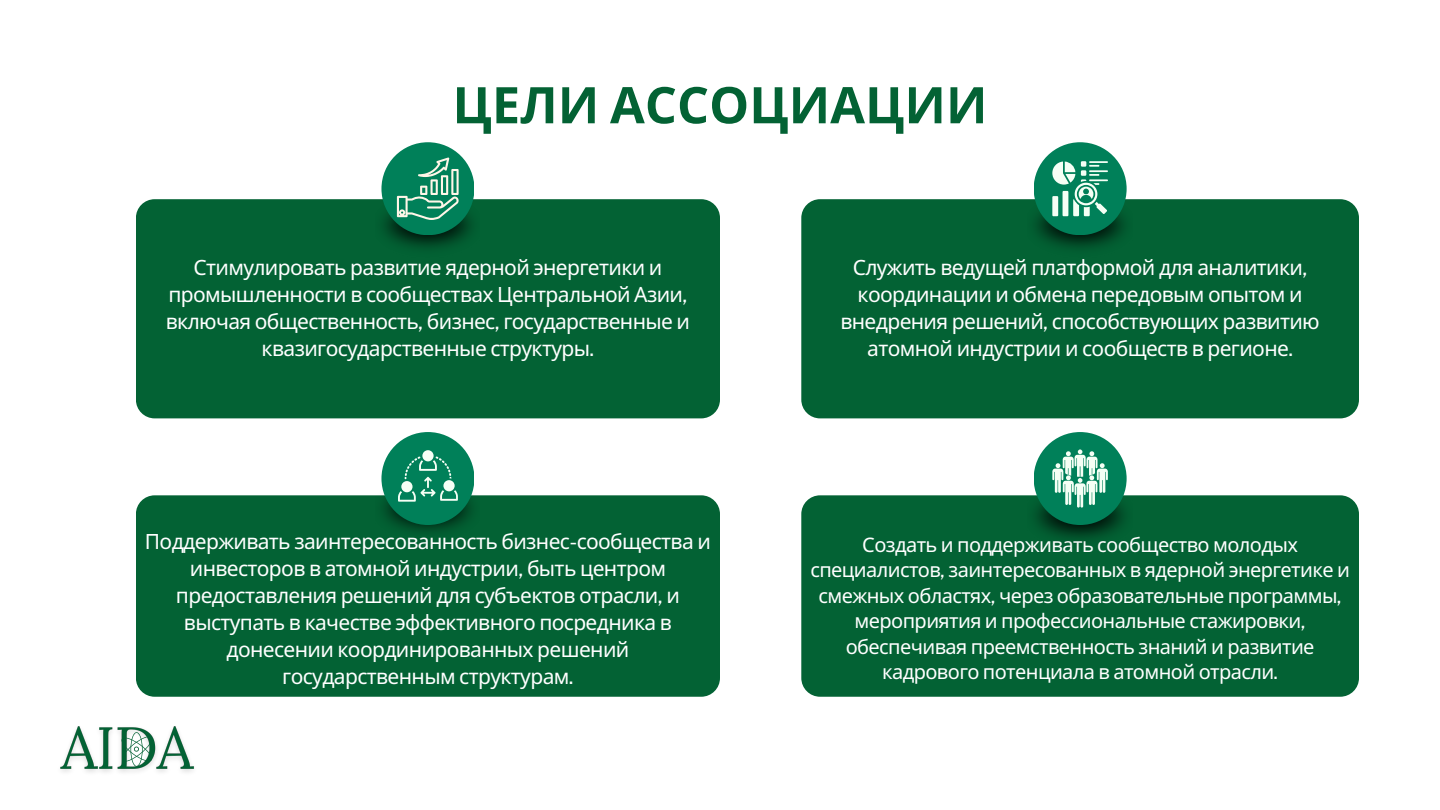
<style>
.page{position:relative;width:1440px;height:810px;background:#fff}
.page>*{position:absolute;margin:0;border:0;box-sizing:border-box;transform-origin:0 0}
.t1{font:700 50.5px "Noto Sans";color:#036234}
.t2{font:21px/27px "Noto Sans";letter-spacing:-.03em;color:#fff;text-align:center}
.t3{font:20px/25.5px "Noto Sans";letter-spacing:-.03em;color:#fff;text-align:center}
.s1{font-family:"Public Sans"}
</style>
<div class="page">
<div style="left:136px;top:199px;width:584px;height:219px;background:#036234;border-radius:19px"></div>
<div style="left:136px;top:495px;width:584px;height:202px;background:#036234;border-radius:19px"></div>
<div style="left:801px;top:199px;width:558px;height:219px;background:#036234;border-radius:19px"></div>
<div style="left:801px;top:495px;width:558px;height:202px;background:#036234;border-radius:19px"></div>
<img style="left:376px;top:195px;width:104px;height:54px">
<img style="left:376px;top:485px;width:104px;height:47px">
<img style="left:1028px;top:195px;width:104px;height:54px">
<img style="left:1028px;top:485px;width:104px;height:54px">
<div style="left:381px;top:142px;width:93px;height:93px;background:#008059;border-radius:50%"></div>
<svg style="left:397px;top:157px;width:62px;height:63px"></svg>
<div style="left:381px;top:432px;width:93px;height:93px;background:#008059;border-radius:50%"></div>
<div style="left:422px;top:450px;width:12px;height:11px;background:#f5fff5;border-radius:50%"></div>
<svg style="left:398px;top:456px;width:60px;height:46px"></svg>
<div style="left:1034px;top:432px;width:93px;height:93px;background:#008059;border-radius:50%"></div>
<svg style="left:1052px;top:449px;width:56px;height:58px"></svg>
<div style="left:1034px;top:142px;width:93px;height:93px;background:#008059;border-radius:50%"></div>
<svg style="left:1052px;top:161px;width:56px;height:55px"></svg>
<img style="left:60px;top:726px;width:134px;height:46px">
<svg style="left:121px;top:732px;width:31px;height:35px"></svg>
<p class="t1" style="left:452px;top:69px;width:536px">ЦЕЛИ АССОЦИАЦИИ</p>
<h2 class="t2" style="left:166px;top:253px;width:526px">Стимулировать развитие ядерной энергетики и промышленности в сообществах Центральной Азии<span class="s1">, </span>включая общественность<span class="s1">,</span> бизнес<span class="s1">,</span> государственные и квазигосударственные структуры<span class="s1">.</span></h2>
<p class="t2" style="left:145px;top:527px;width:568px">Поддерживать заинтересованность бизнес<span class="s1">-</span>сообщества и инвесторов в атомной индустрии<span class="s1">,</span> быть центром предоставления решений для субъектов отрасли<span class="s1">,</span> и выступать в качестве эффективного посредника в донесении координированных решений государственным структурам<span class="s1">.</span></p>
<p class="t2" style="left:840px;top:253px;width:481px">Служить ведущей платформой для аналитики<span class="s1">, </span>координации и обмена передовым опытом и внедрения решений<span class="s1">,</span> способствующих развитию атомной индустрии и сообществ в регионе<span class="s1">.</span></p>
<p class="t3" style="left:810px;top:531px;width:541px">Создать и поддерживать сообщество молодых специалистов<span class="s1">,</span> заинтересованных в ядерной энергетике и смежных областях<span class="s1">,</span> через образовательные программы<span class="s1">, </span>мероприятия и профессиональные стажировки<span class="s1">, </span>обеспечивая преемственность знаний и развитие кадрового потенциала в атомной отрасли<span class="s1">.</span></p>
</div>
